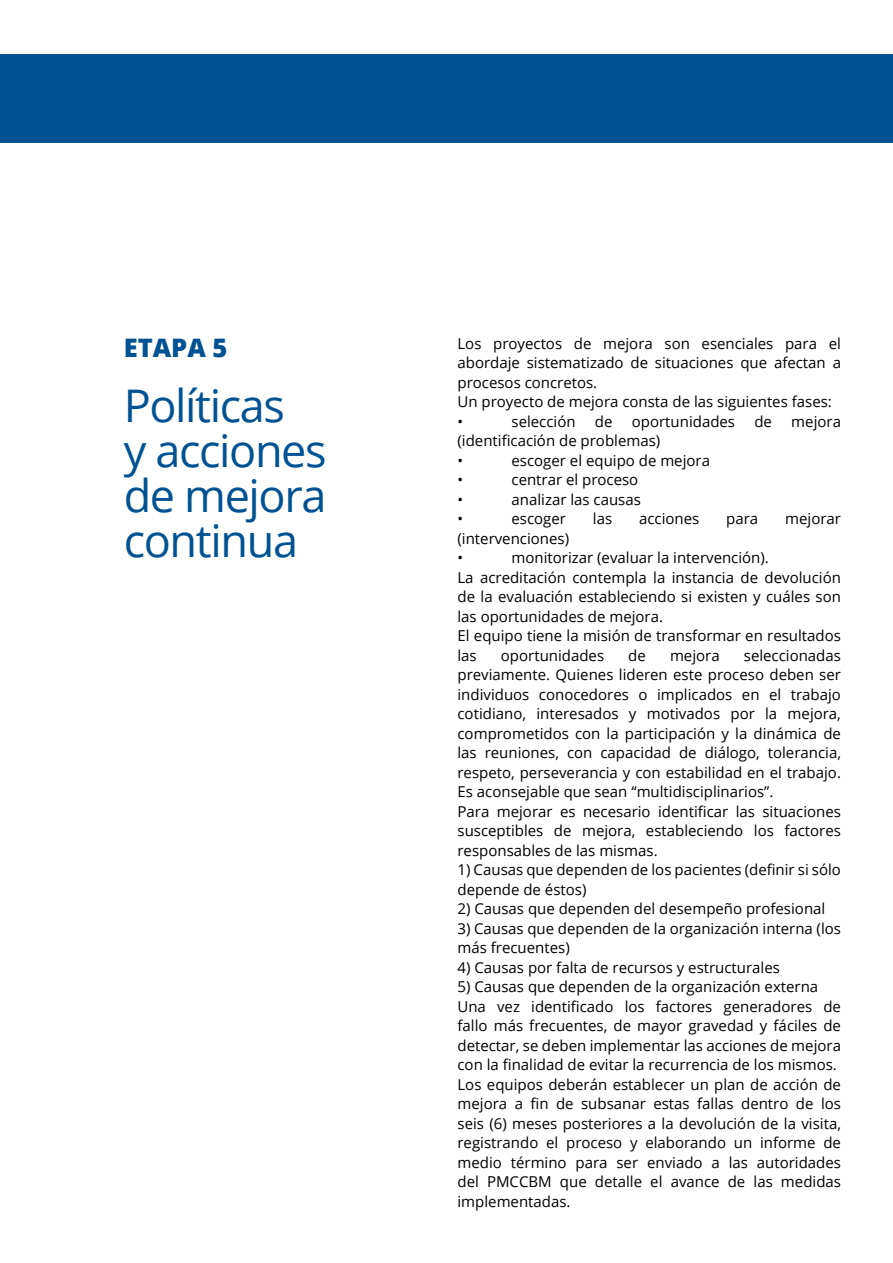
<style>
.page{position:relative;width:893px;height:1263px;background:#fff}
.page>*{position:absolute;margin:0;border:0;box-sizing:border-box;transform-origin:0 0}
.t1{font:45px/45px "Open Sans";letter-spacing:-.03em;color:#005292}
.t2{font:800 25.5px "Open Sans";color:#005292}
.t3{font:15px/19.5px "Open Sans";color:#000}
</style>
<div class="page">
<div style="left:0;top:54px;width:893px;height:88px;background:#005292"></div>
<h2 class="t2" style="left:124px;top:328px;width:105px">ETAPA 5</h2>
<h1 class="t1" style="left:124px;top:382px;width:204px">Políticas<br>y acciones de mejora continua</h1>
<p class="t3" style="left:457px;top:333px;width:385px">Los proyectos de mejora son esenciales para el abordaje sistematizado de situaciones que afectan a procesos concretos.<br>Un proyecto de mejora consta de las siguientes fases: •</p>
<p class="t3" style="left:511px;top:411px;width:66px">selección</p>
<p class="t3" style="left:595px;top:411px;width:19px">de</p>
<p class="t3" style="left:632px;top:411px;width:105px">oportunidades</p>
<p class="t3" style="left:754px;top:411px;width:19px">de</p>
<p class="t3" style="left:791px;top:411px;width:51px">mejora</p>
<p class="t3" style="left:457px;top:431px;width:204px">(identificación de problemas) •</p>
<p class="t3" style="left:511px;top:450px;width:200px">escoger el equipo de mejora</p>
<p class="t3" style="left:457px;top:470px;width:7px">•</p>
<p class="t3" style="left:511px;top:470px;width:128px">centrar el proceso</p>
<p class="t3" style="left:457px;top:489px;width:7px">•</p>
<p class="t3" style="left:511px;top:489px;width:131px">analizar las causas</p>
<p class="t3" style="left:457px;top:509px;width:7px">•</p>
<p class="t3" style="left:511px;top:509px;width:56px">escoger</p>
<p class="t3" style="left:593px;top:509px;width:21px">las</p>
<p class="t3" style="left:639px;top:509px;width:62px">acciones</p>
<p class="t3" style="left:726px;top:509px;width:33px">para</p>
<p class="t3" style="left:785px;top:509px;width:57px">mejorar</p>
<p class="t3" style="left:457px;top:528px;width:113px">(intervenciones) •</p>
<p class="t3" style="left:457px;top:548px;width:385px;text-indent:54px">monitorizar (evaluar la intervención).<br>La acreditación contempla la instancia de devolución de la evaluación estableciendo si existen y cuáles son las oportunidades de mejora.<br>El equipo tiene la misión de transformar en resultados las</p>
<p class="t3" style="left:457px;top:645px;width:385px;text-indent:286px">seleccionadas previamente. Quienes lideren este proceso deben ser individuos conocedores o implicados en el trabajo cotidiano, interesados y motivados por la mejora, comprometidos con la participación y la dinámica de las reuniones, con capacidad de diálogo, tolerancia, respeto, perseverancia y con estabilidad en el trabajo.<br>Es aconsejable que sean “multidisciplinarios”.<br>Para mejorar es necesario identificar las situaciones susceptibles de mejora, estableciendo los factores responsables de las mismas.</p>
<p class="t3" style="left:457px;top:860px;width:385px">1) Causas que dependen de los pacientes (definir si sólo depende de éstos)</p>
<p class="t3" style="left:457px;top:899px;width:369px">2) Causas que dependen del desempeño profesional</p>
<p class="t3" style="left:457px;top:918px;width:385px">3) Causas que dependen de la organización interna (los más frecuentes)</p>
<p class="t3" style="left:457px;top:957px;width:324px">4) Causas por falta de recursos y estructurales</p>
<p class="t3" style="left:457px;top:977px;width:385px">5) Causas que dependen de la organización externa Una vez identificado los factores generadores de fallo más frecuentes, de mayor gravedad y fáciles de detectar, se deben implementar las acciones de mejora con la finalidad de evitar la recurrencia de los mismos.<br>Los equipos deberán establecer un plan de acción de mejora a fin de subsanar estas fallas dentro de los seis (6) meses posteriores a la devolución de la visita, registrando el proceso y elaborando un informe de medio término para ser enviado a las autoridades del PMCCBM que detalle el avance de las medidas implementadas.</p>
<p class="t3" style="left:501px;top:645px;width:105px">oportunidades</p>
<p class="t3" style="left:628px;top:645px;width:19px">de</p>
<p class="t3" style="left:670px;top:645px;width:51px">mejora</p>
</div>
